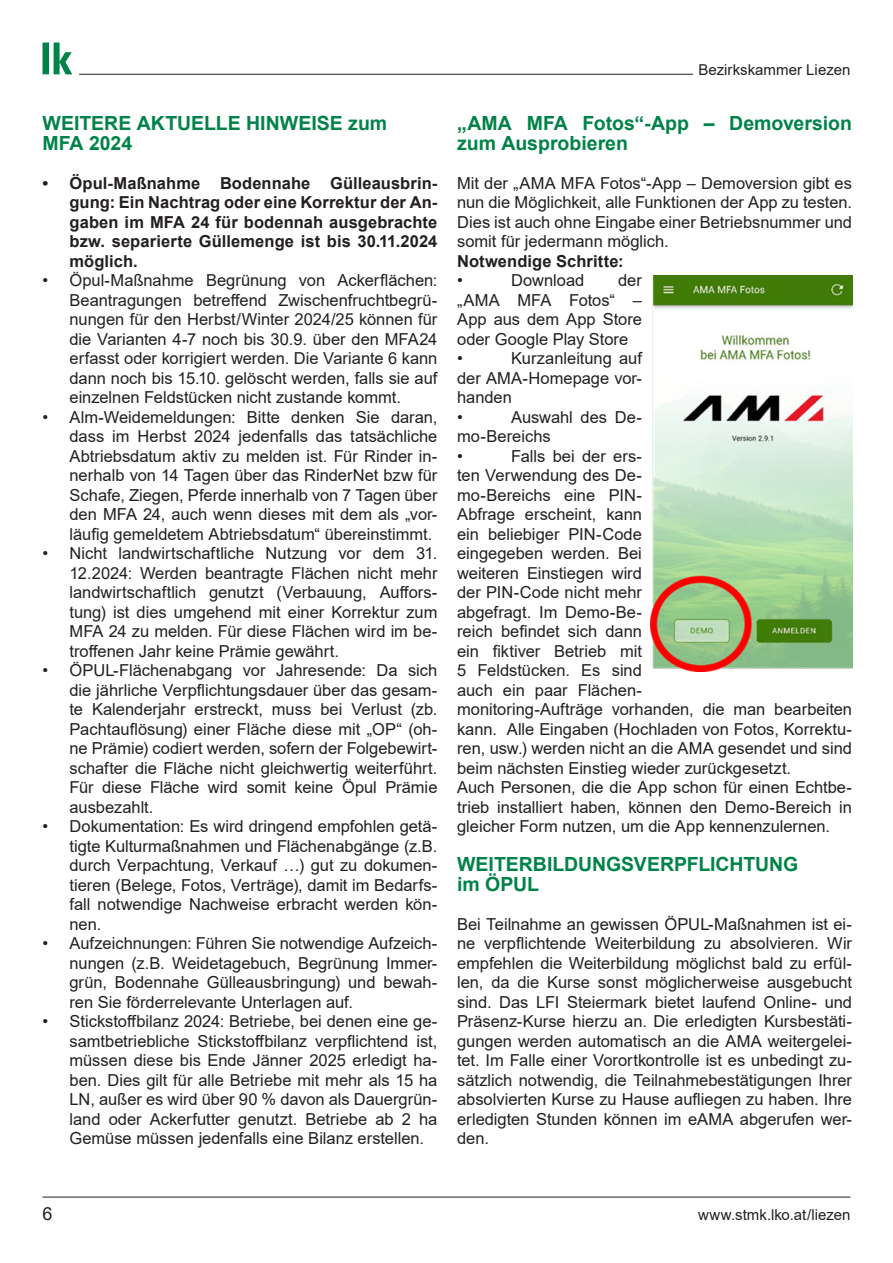
<style>
.page{position:relative;width:893px;height:1263px;background:#fff}
.page>*{position:absolute;margin:0;border:0;box-sizing:border-box;transform-origin:0 0}
.t1{font:700 19.5px/19.5px "Arial";color:#008348}
.t2{font:18px "Arial";color:#231f20}
.t3{font:16.5px/19.5px "Arial";color:#231f20;text-align:justify}
.t4{font:700 16.5px/19.5px "Arial";letter-spacing:.005em;color:#231f20;text-align:justify}
.t5{font:15px "Arial";color:#231f20}
</style>
<div class="page">
<hr style="left:79px;top:74px;width:614px;height:1px;background:#231f20">
<svg style="left:43px;top:43px;width:29px;height:31px"></svg>
<hr style="left:43px;top:1197px;width:807px;height:1px;background:#231f20">
<img style="left:650px;top:275px;width:202px;height:397px">
<p class="t1" style="left:43px;top:114px;width:346px">WEITERE AKTUELLE HINWEISE zum<br>MFA 2024</p>
<p class="t4" style="left:70px;top:173px;width:369px;text-indent:-27px">• Öpul-Maßnahme Bodennahe Gülleausbrin&shy;gung: Ein Nachtrag oder eine Korrektur der An&shy;gaben im MFA 24 für bodennah ausgebrachte bzw. separierte Güllemenge ist bis 30.11.2024 möglich.</p>
<p class="t3" style="left:70px;top:270px;width:369px;text-indent:-27px">• Öpul-Maßnahme Begrünung von Ackerflächen:<br>Beantragungen betreffend Zwischenfruchtbegrü&shy;nungen für den Herbst/Winter 2024/25 können für die Varianten 4-7 noch bis 30.9. über den MFA24 erfasst oder korrigiert werden. Die Variante 6 kann dann noch bis 15.10. gelöscht werden, falls sie auf einzelnen Feldstücken nicht zustande kommt.</p>
<p class="t3" style="left:70px;top:407px;width:369px;text-indent:-27px">• Alm-Weidemeldungen: Bitte denken Sie daran, dass im Herbst 2024 jedenfalls das tatsächliche Abtriebsdatum aktiv zu melden ist. Für Rinder in&shy;nerhalb von 14 Tagen über das RinderNet bzw für Schafe, Ziegen, Pferde innerhalb von 7 Tagen über den MFA 24, auch wenn dieses mit dem als „vor&shy;läufig gemeldetem Abtriebsdatum“ übereinstimmt.</p>
<p class="t3" style="left:70px;top:543px;width:369px;text-indent:-27px">• Nicht landwirtschaftliche Nutzung vor dem 31.<br>12.2024: Werden beantragte Flächen nicht mehr landwirtschaftlich genutzt (Verbauung, Auffors&shy;tung) ist dies umgehend mit einer Korrektur zum MFA 24 zu melden. Für diese Flächen wird im be&shy;troffenen Jahr keine Prämie gewährt.</p>
<p class="t3" style="left:70px;top:660px;width:369px;text-indent:-27px">• ÖPUL-Flächenabgang vor Jahresende: Da sich die jährliche Verpflichtungsdauer über das gesam&shy;te Kalenderjahr erstreckt, muss bei Verlust (zb.<br>Pachtauflösung) einer Fläche diese mit „OP“ (oh&shy;ne Prämie) codiert werden, sofern der Folgebewirt&shy;schafter die Fläche nicht gleichwertig weiterführt.<br>Für diese Fläche wird somit keine Öpul Prämie ausbezahlt.</p>
<p class="t3" style="left:70px;top:817px;width:369px;text-indent:-27px">• Dokumentation: Es wird dringend empfohlen getä&shy;tigte Kulturmaßnahmen und Flächenabgänge (z.B. durch Verpachtung, Verkauf …) gut zu dokumen&shy;tieren (Belege, Fotos, Verträge), damit im Bedarfs&shy;fall notwendige Nachweise erbracht werden kön&shy;nen.</p>
<p class="t3" style="left:70px;top:934px;width:369px;text-indent:-27px">• Aufzeichnungen: Führen Sie notwendige Aufzeich&shy;nungen (z.B. Weidetagebuch, Begrünung Immer&shy;grün, Bodennahe Gülleausbringung) und bewah&shy;ren Sie förderrelevante Unterlagen auf.</p>
<p class="t3" style="left:70px;top:1012px;width:369px;text-indent:-27px">• Stickstoffbilanz 2024: Betriebe, bei denen eine ge&shy;samtbetriebliche Stickstoffbilanz verpflichtend ist, müssen diese bis Ende Jänner 2025 erledigt ha&shy;ben. Dies gilt für alle Betriebe mit mehr als 15 ha LN, außer es wird über 90 % davon als Dauergrün&shy;land oder Ackerfutter genutzt. Betriebe ab 2 ha Gemüse müssen jedenfalls eine Bilanz erstellen.</p>
<p class="t5" style="left:698px;top:59px;width:154px">Bezirkskammer Liezen</p>
<p class="t1" style="left:457px;top:114px;width:396px">„AMA MFA Fotos“-App – Demoversion zum Ausprobieren</p>
<p class="t3" style="left:457px;top:173px;width:396px">Mit der „AMA MFA Fotos“-App – Demoversion gibt es nun die Möglichkeit, alle Funktionen der App zu testen.<br>Dies ist auch ohne Eingabe einer Betriebsnummer und somit für jedermann möglich.</p>
<p class="t4" style="left:457px;top:251px;width:168px">Notwendige Schritte:</p>
<p class="t3" style="left:457px;top:270px;width:7px">•</p>
<p class="t3" style="left:511px;top:270px;width:75px">Download</p>
<p class="t3" style="left:457px;top:270px;width:186px;text-align:left;text-indent:161px">der „AMA MFA Fotos“ –<br>App aus dem App Store oder Google Play Store<br>•</p>
<p class="t3" style="left:457px;top:348px;width:186px;text-align:left;text-indent:54px">Kurzanleitung auf der AMA-Homepage vor&shy;handen<br>•</p>
<p class="t3" style="left:457px;top:407px;width:186px;text-align:left;text-indent:54px">Auswahl des De&shy;mo-Bereichs<br>•</p>
<p class="t3" style="left:457px;top:446px;width:396px;text-align:left;text-indent:54px">Falls bei der ers-<br>ten Verwendung des De-<br>mo-Bereichs eine PIN-<br>Abfrage erscheint, kann<br>ein beliebiger PIN-Code<br>eingegeben werden. Bei<br>weiteren Einstiegen wird<br>der PIN-Code nicht mehr<br>abgefragt. Im Demo-Be-<br>reich befindet sich dann<br>ein fiktiver Betrieb mit<br>5 Feldstücken. Es sind<br>auch ein paar Flächen-<br>monitoring-Aufträge vorhanden, die man bearbeiten kann. Alle Eingaben (Hochladen von Fotos, Korrektu&shy;ren, usw.) werden nicht an die AMA gesendet und sind beim nächsten Einstieg wieder zurückgesetzt.<br>Auch Personen, die die App schon für einen Echtbe&shy;trieb installiert haben, können den Demo-Bereich in gleicher Form nutzen, um die App kennenzulernen.</p>
<p class="t1" style="left:457px;top:855px;width:343px">WEITERBILDUNGSVERPFLICHTUNG im ÖPUL</p>
<p class="t3" style="left:457px;top:914px;width:396px">Bei Teilnahme an gewissen ÖPUL-Maßnahmen ist ei&shy;ne verpflichtende Weiterbildung zu absolvieren. Wir empfehlen die Weiterbildung möglichst bald zu erfül&shy;len, da die Kurse sonst möglicherweise ausgebucht sind. Das LFI Steiermark bietet laufend Online- und Präsenz-Kurse hierzu an. Die erledigten Kursbestäti&shy;gungen werden automatisch an die AMA weitergelei&shy;tet. Im Falle einer Vorortkontrolle ist es unbedingt zu&shy;sätzlich notwendig, die Teilnahmebestätigungen Ihrer absolvierten Kurse zu Hause aufliegen zu haben. Ihre erledigten Stunden können im eAMA abgerufen wer&shy;den.</p>
<p class="t2" style="left:43px;top:1202px;width:12px">6</p>
<p class="t5" style="left:698px;top:1205px;width:154px">www.stmk.lko.at/liezen</p>
</div>
